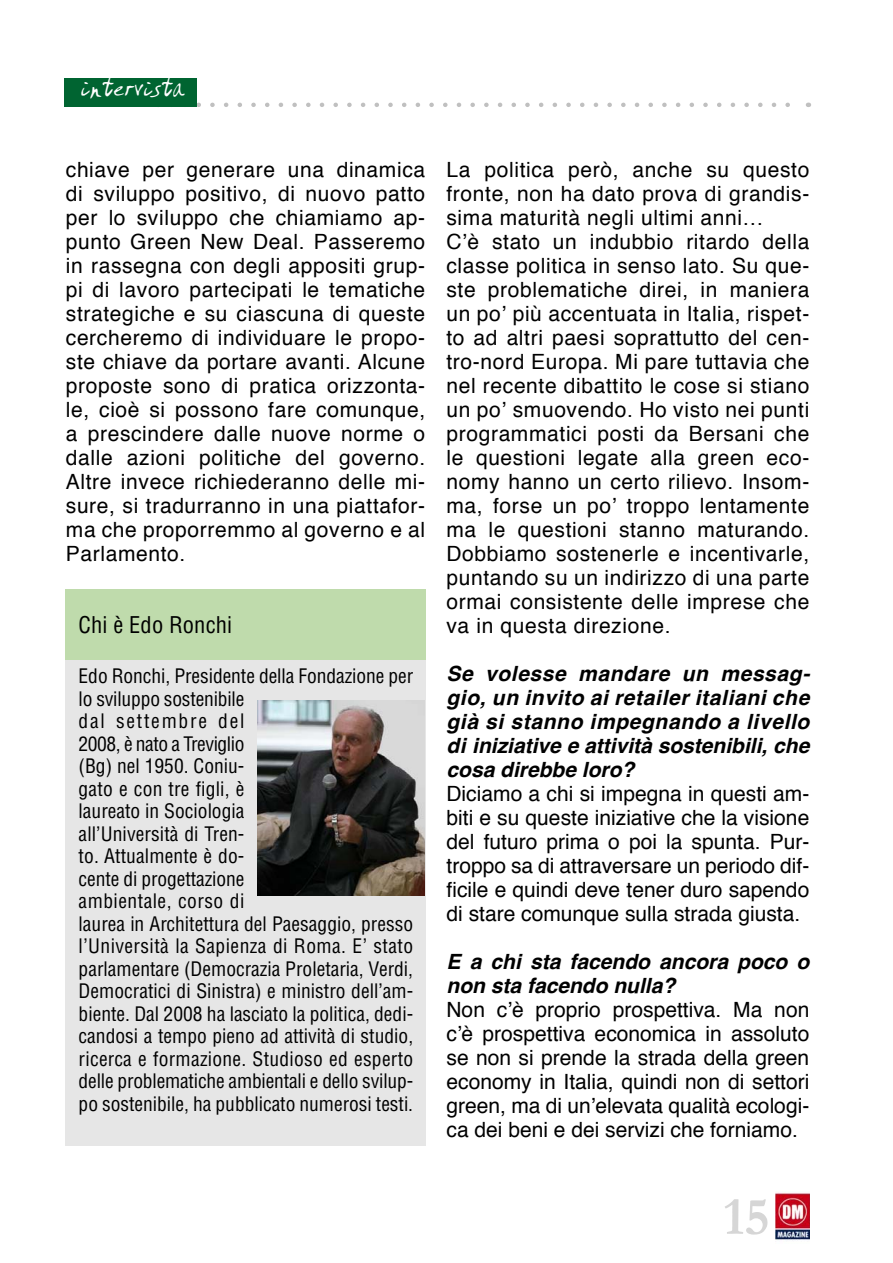
<style>
.page{position:relative;width:893px;height:1263px;background:#fff}
.page>*{position:absolute;margin:0;border:0;box-sizing:border-box;transform-origin:0 0}
.t1{font:700 54px "Garamond";color:#d6d6d6}
.t2{font:26.25px "Amano";color:#fff}
.t3{font:condensed 22.5px "Helvetica";letter-spacing:.005em;color:#000}
.t4{font:21px/24px "Helvetica";letter-spacing:.03em;color:#000;text-align:justify}
.t5{font:italic 700 21px/24px "Helvetica";color:#000;text-align:justify}
.t6{font:condensed 19.5px/22.5px "Helvetica";color:#000}
</style>
<div class="page">
<img style="left:775px;top:1192px;width:35px;height:48px">
<svg style="left:171px;top:103px;width:619px;height:4px"></svg>
<div style="left:64px;top:78px;width:133px;height:28px;background:#006431"></div>
<div style="left:66px;top:617px;width:360px;height:529px;background:#e6e6e6"></div>
<div style="left:66px;top:589px;width:360px;height:70px;background:#bfdbac"></div>
<img style="left:257px;top:701px;width:168px;height:194px">
<p class="t2" style="left:80px;top:72px;width:106px">intervista</p>
<p class="t4" style="left:66px;top:160px;width:361px">chiave per generare una dinamica di sviluppo positivo, di nuovo patto per lo sviluppo che chiamiamo ap&shy;punto Green New Deal. Passeremo in rassegna con degli appositi grup&shy;pi di lavoro partecipati le tematiche strategiche e su ciascuna di queste cercheremo di individuare le propo&shy;ste chiave da portare avanti. Alcune proposte sono di pratica orizzonta&shy;le, cioè si possono fare comunque, a prescindere dalle nuove norme o dalle azioni politiche del governo.<br>Altre invece richiederanno delle mi&shy;sure, si tradurranno in una piattafor&shy;ma che proporremmo al governo e al Parlamento.</p>
<p class="t4" style="left:446px;top:160px;width:364px;text-align:left">La politica però, anche su questo fronte, non ha dato prova di grandis&shy;sima maturità negli ultimi anni…<br>C’è stato un indubbio ritardo della classe politica in senso lato. Su que&shy;ste problematiche direi, in maniera un po’ più accentuata in Italia, rispet&shy;to ad altri paesi soprattutto del cen&shy;tro-nord Europa. Mi pare tuttavia che nel recente dibattito le cose si stiano un po’ smuovendo. Ho visto nei punti programmatici posti da Bersani che le questioni legate alla green eco&shy;nomy hanno un certo rilievo. Insom&shy;ma, forse un po’ troppo lentamente ma le questioni stanno maturando.<br>Dobbiamo sostenerle e incentivarle, puntando su un indirizzo di una parte ormai consistente delle imprese che va in questa direzione.</p>
<p class="t5" style="left:446px;top:664px;width:365px">Se volesse mandare un messag&shy;gio, un invito ai retailer italiani che già si stanno impegnando a livello di iniziative e attività sostenibili, che cosa direbbe loro?</p>
<p class="t4" style="left:446px;top:784px;width:364px">Diciamo a chi si impegna in questi am&shy;biti e su queste iniziative che la visione del futuro prima o poi la spunta. Pur&shy;troppo sa di attraversare un periodo dif&shy;ficile e quindi deve tener duro sapendo di stare comunque sulla strada giusta.</p>
<p class="t5" style="left:446px;top:952px;width:364px">E a chi sta facendo ancora poco o non sta facendo nulla?</p>
<p class="t4" style="left:446px;top:1000px;width:364px">Non c’è proprio prospettiva. Ma non c’è prospettiva economica in assoluto se non si prende la strada della green economy in Italia, quindi non di settori green, ma di un’elevata qualità ecologi&shy;ca dei beni e dei servizi che forniamo.</p>
<p class="t3" style="left:79px;top:614px;width:155px">Chi è Edo Ronchi</p>
<p class="t6" style="left:79px;top:666px;width:336px">Edo Ronchi, Presidente della Fondazione per lo sviluppo sostenibile<br>dal settembre del<br>2008, è nato a Treviglio<br>(Bg) nel 1950. Coniu-<br>gato e con tre figli, è<br>laureato in Sociologia<br>all’Università di Tren-<br>to. Attualmente è do-<br>cente di progettazione<br>ambientale, corso di<br>laurea in Architettura del Paesaggio, presso l’Università la Sapienza di Roma. E’ stato parlamentare (Democrazia Proletaria, Verdi, Democratici di Sinistra) e ministro dell’am&shy;biente. Dal 2008 ha lasciato la politica, dedi&shy;candosi a tempo pieno ad attività di studio, ricerca e formazione. Studioso ed esperto delle problematiche ambientali e dello svilup&shy;po sostenibile, ha pubblicato numerosi testi.</p>
<h1 class="t1" style="left:723px;top:1188px;width:48px">15</h1>
</div>
